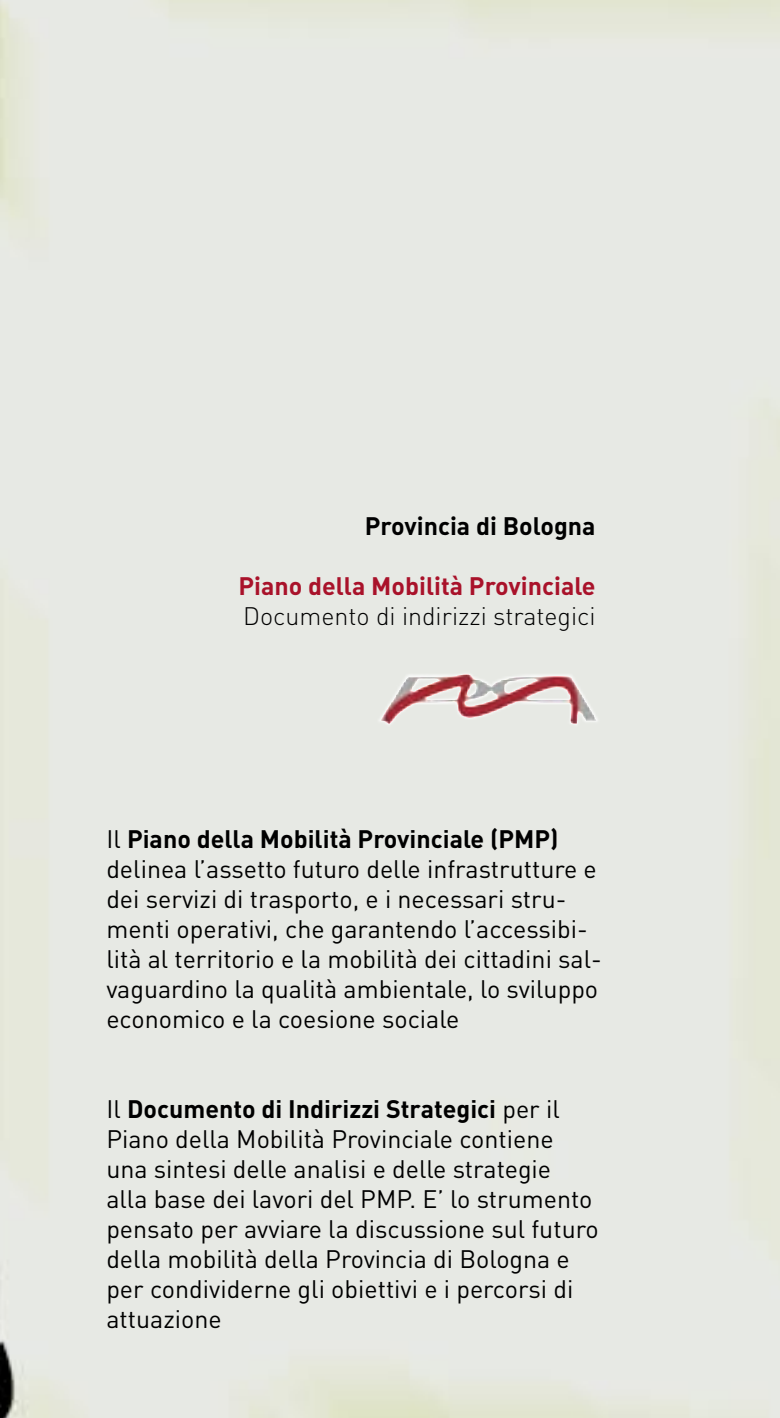
<style>
.page{position:relative;width:780px;height:1418px;background:#fff}
.page>*{position:absolute;margin:0;border:0;box-sizing:border-box;transform-origin:0 0}
.t1{font:25px/30px "DIN";color:#000}
.t2{font:25px "DIN Light Alternate";color:#000}
.t3{font:25px "DIN Bold Alternate";color:#a9122a}
.t4{font:25px "DIN Bold Alternate";color:#000}
.s1{font-weight:700}
</style>
<div class="page">
<img style="left:0;top:0;width:780px;height:1417px">
<img style="left:348px;top:622px;width:257px;height:121px">
<p class="t4" style="left:365px;top:509px;width:232px">Provincia di Bologna</p>
<p class="t3" style="left:238px;top:569px;width:358px">Piano della Mobilità Provinciale</p>
<p class="t2" style="left:243px;top:600px;width:354px">Documento di indirizzi strategici</p>
<p class="t1" style="left:106px;top:823px;width:497px">Il <span class="s1">Piano della Mobilità Provinciale (PMP) </span>delinea l’assetto futuro delle infrastrutture e dei servizi di trasporto, e i necessari stru&shy;menti operativi, che garantendo l’accessibi&shy;lità al territorio e la mobilità dei cittadini sal&shy;vaguardino la qualità ambientale, lo sviluppo economico e la coesione sociale</p>
<p class="t1" style="left:106px;top:1093px;width:494px">Il <span class="s1">Documento di Indirizzi Strategici</span> per il Piano della Mobilità Provinciale contiene una sintesi delle analisi e delle strategie<br>alla base dei lavori del PMP. E’ lo strumento pensato per avviare la discussione sul futuro della mobilità della Provincia di Bologna e per condividerne gli obiettivi e i percorsi di attuazione</p>
</div>
